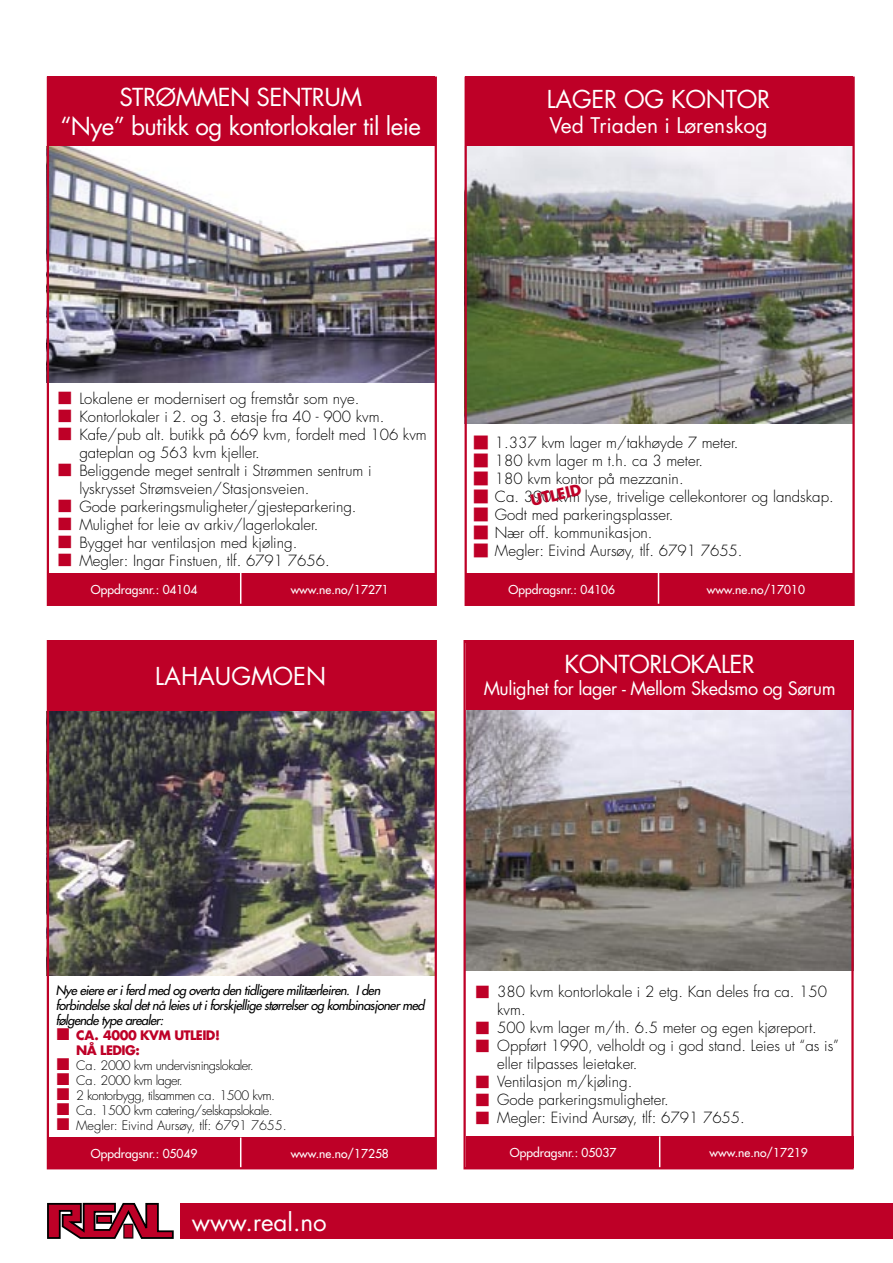
<style>
.page{position:relative;width:893px;height:1263px;background:#fff}
.page>*{position:absolute;margin:0;border:0;box-sizing:border-box;transform-origin:0 0}
.t1{font:24.15px "Futura";letter-spacing:-.025em;color:#fff}
.t2{font:24.15px "Futura";color:#fff}
.t3{font:24px "Futura";letter-spacing:-.01em;color:#fff}
.t4{font:21px "Futura";color:#fff}
.t5{font:18.15px "Futura";letter-spacing:-.025em;color:#fff}
.t6{font:300 15px/18px "Futura";color:#000}
.t7{font:700 15px "Futura";color:#be0027}
.t8{font:italic 12.75px/15px "Futura";letter-spacing:-.04em;color:#000}
.t9{font:300 12.75px "Futura";letter-spacing:-.04em;color:#000}
.t10{font:300 12.75px "Futura";color:#000}
.t11{font:700 12.75px "Futura";letter-spacing:-.04em;color:#be0027}
.t12{font:12px "Futura";color:#fff}
</style>
<div class="page">
<div style="left:181px;top:1203px;width:712px;height:36px;background:#be0027"></div>
<svg style="left:47px;top:1202px;width:127px;height:37px"></svg>
<div style="left:47px;top:77px;width:388px;height:70px;background:#be0027"></div>
<img style="left:50px;top:147px;width:384px;height:236px">
<div style="left:47px;top:573px;width:388px;height:32px;background:#be0027"></div>
<hr style="left:240px;top:573px;width:1px;height:32px;background:#fff">
<div style="left:466px;top:640px;width:388px;height:70px;background:#be0027"></div>
<img style="left:466px;top:710px;width:385px;height:261px">
<div style="left:466px;top:1136px;width:388px;height:32px;background:#be0027"></div>
<hr style="left:659px;top:1136px;width:1px;height:32px;background:#fff">
<div style="left:47px;top:641px;width:388px;height:70px;background:#be0027"></div>
<img style="left:50px;top:711px;width:384px;height:265px">
<div style="left:47px;top:1137px;width:388px;height:32px;background:#be0027"></div>
<hr style="left:240px;top:1137px;width:1px;height:32px;background:#fff">
<div style="left:465px;top:77px;width:387px;height:70px;background:#be0027"></div>
<img style="left:468px;top:147px;width:384px;height:276px">
<div style="left:465px;top:573px;width:387px;height:32px;background:#be0027"></div>
<hr style="left:658px;top:573px;width:1px;height:32px;background:#fff">
<div style="left:47px;top:640px;width:390px;height:529px;border:2px solid #be0027"></div>
<div style="left:463px;top:640px;width:391px;height:529px;border:2px solid #be0027"></div>
<div style="left:465px;top:77px;width:390px;height:529px;border:2px solid #be0027"></div>
<div style="left:47px;top:77px;width:390px;height:529px;border:2px solid #be0027"></div>
<p class="t1" style="left:119px;top:82px;width:244px">STRØMMEN SENTRUM</p>
<p class="t1" style="left:61px;top:111px;width:362px">“Nye” butikk og kontorlokaler til leie</p>
<p class="t3" style="left:547px;top:84px;width:225px">LAGER OG KONTOR</p>
<p class="t4" style="left:549px;top:112px;width:220px">Ved Triaden i Lørenskog</p>
<p class="t6" style="left:79px;top:390px;width:282px">Lokalene er modernisert og fremstår som nye.</p>
<p class="t6" style="left:79px;top:408px;width:306px">Kontorlokaler i 2. og 3. etasje fra 40 - 900 kvm.</p>
<p class="t6" style="left:79px;top:426px;width:349px">Kafe/pub alt. butikk på 669 kvm, fordelt med 106 kvm gateplan og 563 kvm kjeller.</p>
<p class="t6" style="left:79px;top:462px;width:294px">Beliggende meget sentralt i Strømmen sentrum i lyskrysset Strømsveien/Stasjonsveien.</p>
<p class="t6" style="left:79px;top:498px;width:279px">Gode parkeringsmuligheter/gjesteparkering.</p>
<p class="t6" style="left:79px;top:516px;width:241px">Mulighet for leie av arkiv/lagerlokaler.</p>
<p class="t6" style="left:79px;top:534px;width:219px">Bygget har ventilasjon med kjøling.</p>
<p class="t6" style="left:79px;top:552px;width:252px">Megler: Ingar Finstuen, tlf. 6791 7656.</p>
<p class="t12" style="left:91px;top:582px;width:108px">Oppdragsnr.: 04104</p>
<p class="t12" style="left:291px;top:582px;width:100px">www.ne.no/17271</p>
<p class="t3" style="left:155px;top:661px;width:172px">LAHAUGMOEN</p>
<p class="t6" style="left:495px;top:434px;width:245px">1.337 kvm lager m/takhøyde 7 meter.</p>
<p class="t6" style="left:495px;top:452px;width:210px">180 kvm lager m t.h. ca 3 meter.</p>
<p class="t6" style="left:495px;top:470px;width:190px">180 kvm kontor på mezzanin.</p>
<p class="t6" style="left:495px;top:488px;width:340px">Ca. 390 kvm lyse, trivelige cellekontorer og landskap.</p>
<p class="t6" style="left:495px;top:506px;width:180px">Godt med parkeringsplasser.</p>
<p class="t6" style="left:495px;top:524px;width:159px">Nær off. kommunikasjon.</p>
<p class="t6" style="left:495px;top:542px;width:249px">Megler: Eivind Aursøy, tlf. 6791 7655.</p>
<p class="t12" style="left:509px;top:582px;width:108px">Oppdragsnr.: 04106</p>
<p class="t12" style="left:707px;top:582px;width:100px">www.ne.no/17010</p>
<p class="t7" style="left:529px;top:491px;width:53px;rotate:-13deg">UTLEID</p>
<p class="t1" style="left:565px;top:649px;width:192px">KONTORLOKALER</p>
<p class="t5" style="left:484px;top:677px;width:353px">Mulighet for lager - Mellom Skedsmo og Sørum</p>
<p class="t8" style="left:56px;top:982px;width:370px">Nye eiere er i ferd med og overta den tidligere militærleiren. I den forbindelse skal det nå leies ut i forskjellige størrelser og kombinasjoner med følgende type arealer:</p>
<p class="t11" style="left:76px;top:1026px;width:145px">CA. 4000 KVM UTLEID!</p>
<p class="t11" style="left:76px;top:1041px;width:65px">NÅ LEDIG:</p>
<p class="t9" style="left:76px;top:1057px;width:179px">Ca. 2000 kvm undervisningslokaler.</p>
<p class="t9" style="left:76px;top:1072px;width:108px">Ca. 2000 kvm lager.</p>
<p class="t9" style="left:76px;top:1087px;width:200px">2 kontorbygg, tilsammen ca. 1500 kvm.</p>
<p class="t9" style="left:76px;top:1102px;width:198px">Ca. 1500 kvm catering/selskapslokale.</p>
<p class="t10" style="left:76px;top:1117px;width:212px">Megler: Eivind Aursøy, tlf: 6791 7655.</p>
<p class="t12" style="left:91px;top:1146px;width:108px">Oppdragsnr.: 05049</p>
<p class="t12" style="left:291px;top:1146px;width:100px">www.ne.no/17258</p>
<p class="t2" style="left:192px;top:1207px;width:136px">www.real.no</p>
<p class="t6" style="left:497px;top:983px;width:331px">380 kvm kontorlokale i 2 etg. Kan deles fra ca. 150 kvm.</p>
<p class="t6" style="left:497px;top:1019px;width:321px">500 kvm lager m/th. 6.5 meter og egen kjøreport.</p>
<p class="t6" style="left:497px;top:1037px;width:343px">Oppført 1990, velholdt og i god stand. Leies ut “as is” eller tilpasses leietaker.</p>
<p class="t6" style="left:497px;top:1073px;width:137px">Ventilasjon m/kjøling.</p>
<p class="t6" style="left:497px;top:1091px;width:173px">Gode parkeringsmuligheter.</p>
<p class="t6" style="left:497px;top:1109px;width:249px">Megler: Eivind Aursøy, tlf: 6791 7655.</p>
<p class="t12" style="left:510px;top:1145px;width:108px">Oppdragsnr.: 05037</p>
<p class="t12" style="left:710px;top:1145px;width:100px">www.ne.no/17219</p>
</div>
